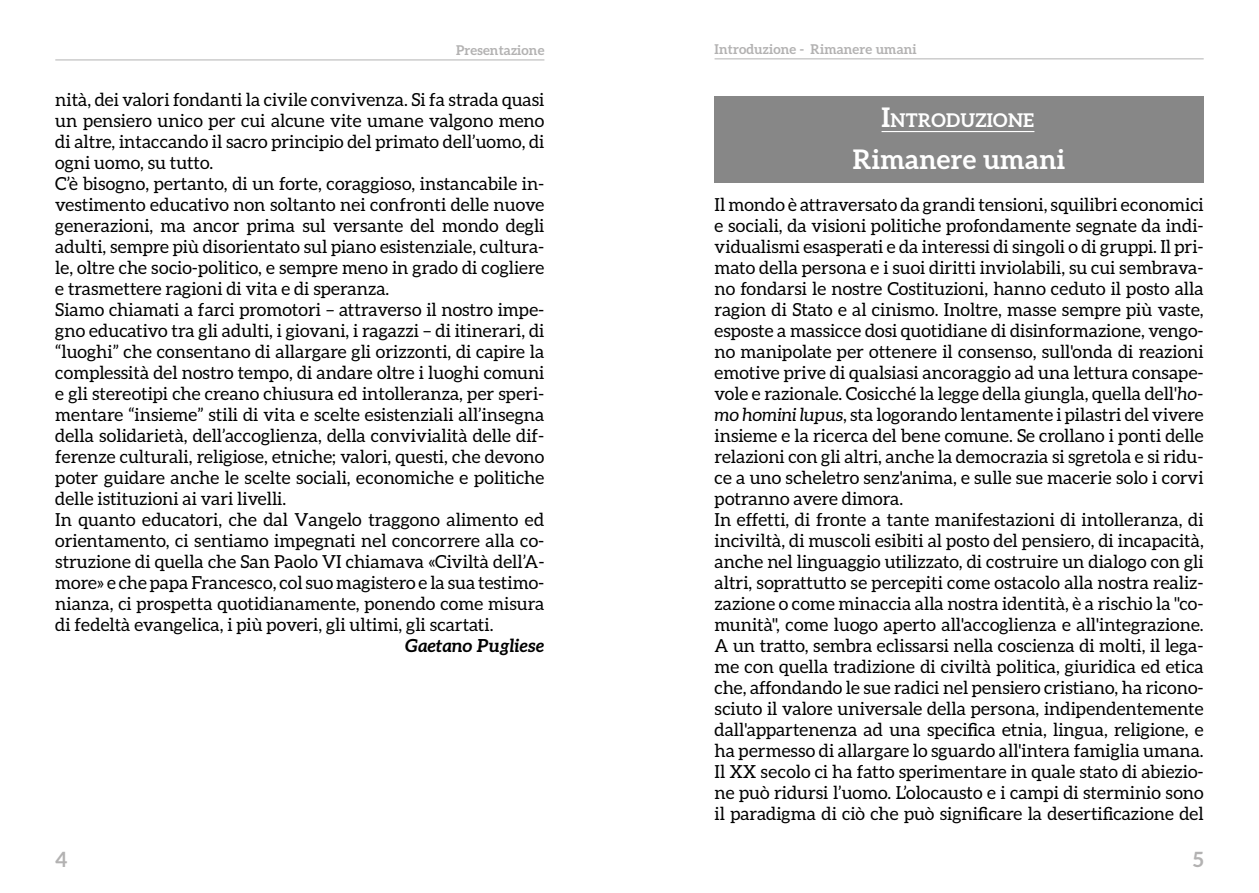
<style>
.page{position:relative;width:1259px;height:893px;background:#fff}
.page>*{position:absolute;margin:0;border:0;box-sizing:border-box;transform-origin:0 0}
.t1{font:700 27px "Aleo";letter-spacing:.01em;color:#fff}
.t2{font:700 21px "Aleo";color:#b3b2b2}
.t3{font:700 18.9px "Aleo";letter-spacing:.015em;color:#fff}
.t4{font:18px/21px "Aleo";color:#000}
.t5{font:italic 700 18px "Aleo";color:#000}
.t6{font:700 13.5px "Aleo";letter-spacing:.01em;color:#b3b2b2}
.s1{font-size:27px}
.s2{font-style:italic}
</style>
<div class="page">
<hr style="left:55px;top:60px;width:489px;height:1px;background:#b3b2b2">
<hr style="left:714px;top:58px;width:489px;height:1px;background:#b3b2b2">
<div style="left:714px;top:97px;width:489px;height:86px;background:#878787"></div>
<hr style="left:881px;top:131px;width:153px;height:1px;background:#fff">
<p class="t6" style="left:456px;top:43px;width:90px">Presentazione</p>
<p class="t6" style="left:714px;top:42px;width:204px">Introduzione - Rimanere umani</p>
<p class="t4" style="left:55px;top:89px;width:491px">nità, dei valori fondanti la civile convivenza. Si fa strada quasi un pensiero unico per cui alcune vite umane valgono meno di altre, intaccando il sacro principio del primato dell’uomo, di ogni uomo, su tutto.<br>C’è bisogno, pertanto, di un forte, coraggioso, instancabile in&shy;vestimento educativo non soltanto nei confronti delle nuove generazioni, ma ancor prima sul versante del mondo degli adulti, sempre più disorientato sul piano esistenziale, cultura&shy;le, oltre che socio-politico, e sempre meno in grado di cogliere e trasmettere ragioni di vita e di speranza.<br>Siamo chiamati a farci promotori – attraverso il nostro impe&shy;gno educativo tra gli adulti, i giovani, i ragazzi – di itinerari, di “luoghi” che consentano di allargare gli orizzonti, di capire la complessità del nostro tempo, di andare oltre i luoghi comuni e gli stereotipi che creano chiusura ed intolleranza, per speri&shy;mentare “insieme” stili di vita e scelte esistenziali all’insegna della solidarietà, dell’accoglienza, della convivialità delle dif&shy;ferenze culturali, religiose, etniche; valori, questi, che devono poter guidare anche le scelte sociali, economiche e politiche delle istituzioni ai vari livelli.<br>In quanto educatori, che dal Vangelo traggono alimento ed orientamento, ci sentiamo impegnati nel concorrere alla co&shy;struzione di quella che San Paolo VI chiamava «Civiltà dell’A&shy;more» e che papa Francesco, col suo magistero e la sua testimo&shy;nianza, ci prospetta quotidianamente, ponendo come misura di fedeltà evangelica, i più poveri, gli ultimi, gli scartati.</p>
<p class="t5" style="left:405px;top:635px;width:141px">Gaetano Pugliese</p>
<p class="t3" style="left:881px;top:109px;width:154px"><span class="s1">I</span>NTRODUZIONE</p>
<h1 class="t1" style="left:853px;top:144px;width:214px">Rimanere umani</h1>
<p class="t4" style="left:714px;top:194px;width:491px">Il mondo è attraversato da grandi tensioni, squilibri economici e sociali, da visioni politiche profondamente segnate da indi&shy;vidualismi esasperati e da interessi di singoli o di gruppi. Il pri&shy;mato della persona e i suoi diritti inviolabili, su cui sembrava&shy;no fondarsi le nostre Costituzioni, hanno ceduto il posto alla ragion di Stato e al cinismo. Inoltre, masse sempre più vaste, esposte a massicce dosi quotidiane di disinformazione, vengo&shy;no manipolate per ottenere il consenso, sull'onda di reazioni emotive prive di qualsiasi ancoraggio ad una lettura consape&shy;vole e razionale. Cosicché la legge della giungla, quella dell'<span class="s2">ho&shy;mo homini lupus</span>, sta logorando lentamente i pilastri del vivere insieme e la ricerca del bene comune. Se crollano i ponti delle relazioni con gli altri, anche la democrazia si sgretola e si ridu&shy;ce a uno scheletro senz'anima, e sulle sue macerie solo i corvi potranno avere dimora.<br>In effetti, di fronte a tante manifestazioni di intolleranza, di inciviltà, di muscoli esibiti al posto del pensiero, di incapacità, anche nel linguaggio utilizzato, di costruire un dialogo con gli altri, soprattutto se percepiti come ostacolo alla nostra realiz&shy;zazione o come minaccia alla nostra identità, è a rischio la "co&shy;munità", come luogo aperto all'accoglienza e all'integrazione.<br>A un tratto, sembra eclissarsi nella coscienza di molti, il lega&shy;me con quella tradizione di civiltà politica, giuridica ed etica che, affondando le sue radici nel pensiero cristiano, ha ricono&shy;sciuto il valore universale della persona, indipendentemente dall'appartenenza ad una specifica etnia, lingua, religione, e ha permesso di allargare lo sguardo all'intera famiglia umana.<br>Il XX secolo ci ha fatto sperimentare in quale stato di abiezio&shy;ne può ridursi l’uomo. L’olocausto e i campi di sterminio sono il paradigma di ciò che può significare la desertificazione del</p>
<p class="t2" style="left:55px;top:848px;width:14px">4</p>
<p class="t2" style="left:1192px;top:848px;width:12px">5</p>
</div>
